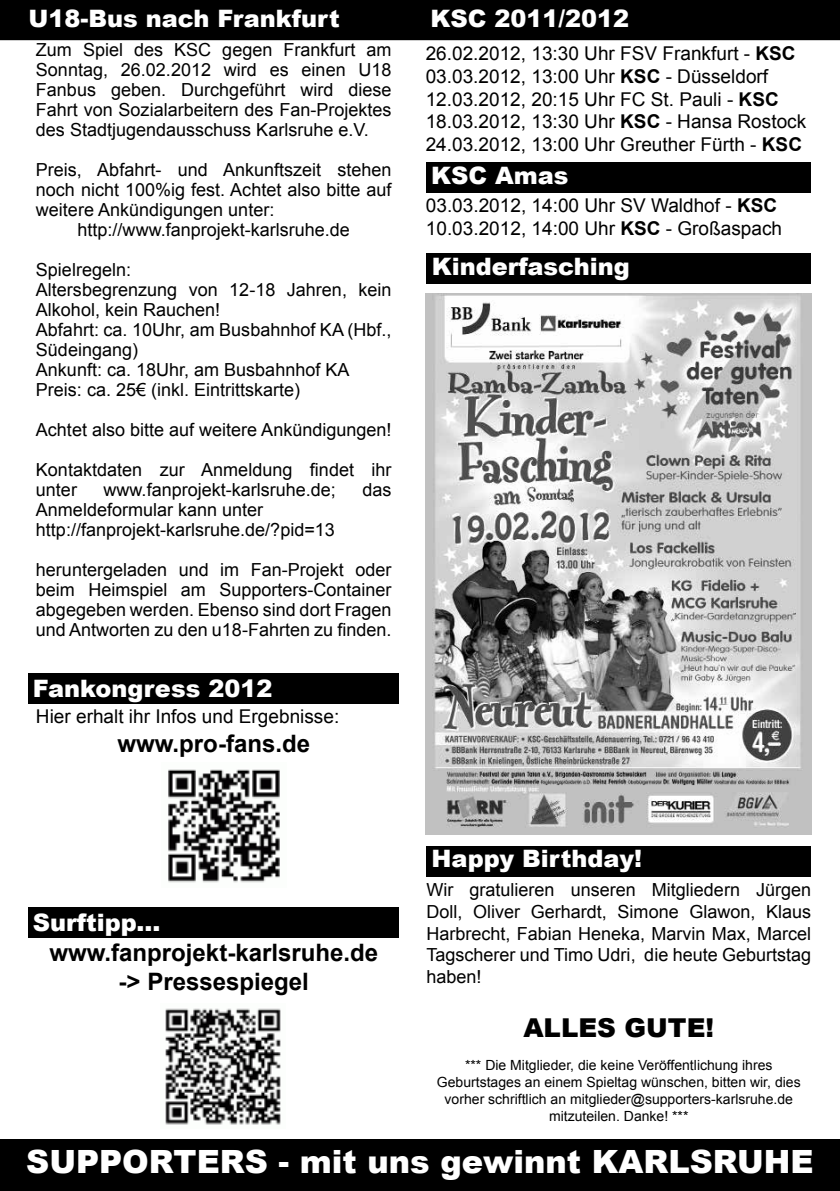
<style>
.page{position:relative;width:840px;height:1191px;background:#fff}
.page>*{position:absolute;margin:0;border:0;box-sizing:border-box;transform-origin:0 0}
.t1{font:900 32px "Arial";color:#fff}
.t2{font:900 26px "Arial";color:#000}
.t3{font:900 24px "Arial";color:#fff}
.t4{font:700 24px/28.8px "Arial";color:#000;text-align:center}
.t5{font:19px/22.8px "Arial";color:#000}
.t6{font:18px/20px "Arial";color:#000;text-align:justify}
.t7{font:14px/16.8px "Arial";color:#000;text-align:center}
.s1{font-weight:700}
</style>
<div class="page">
<div style="left:0;top:1140px;width:839px;height:51px;background:#000"></div>
<div style="left:0;top:0;width:839px;height:40px;background:#000"></div>
<div style="left:425px;top:162px;width:385px;height:31px;background:#000"></div>
<div style="left:426px;top:846px;width:384px;height:31px;background:#000"></div>
<div style="left:28px;top:673px;width:371px;height:30px;background:#000"></div>
<div style="left:28px;top:907px;width:371px;height:31px;background:#000"></div>
<img style="left:165px;top:1008px;width:116px;height:117px">
<img style="left:168px;top:769px;width:112px;height:114px">
<img style="left:425px;top:293px;width:386px;height:541px">
<div style="left:426px;top:253px;width:384px;height:30px;background:#000"></div>
<h3 class="t3" style="left:28px;top:1px;width:313px">U18-Bus nach Frankfurt</h3>
<p class="t6" style="left:36px;top:39px;width:357px">Zum Spiel des KSC gegen Frankfurt am Sonntag, 26.02.2012 wird es einen U18<br>Fanbus geben. Durchgeführt wird diese Fahrt von Sozialarbeitern des Fan-Projektes des Stadtjugendausschuss Karlsruhe e.V.</p>
<p class="t6" style="left:36px;top:159px;width:357px">Preis, Abfahrt- und Ankunftszeit stehen</p>
<p class="t6" style="left:36px;top:179px;width:357px">noch nicht 100%ig fest. Achtet also bitte auf</p>
<p class="t6" style="left:36px;top:199px;width:240px">weitere Ankündigungen unter:</p>
<p class="t6" style="left:77px;top:219px;width:274px">http://www.fanprojekt-karlsruhe.de</p>
<p class="t6" style="left:36px;top:259px;width:357px;text-align:left">Spielregeln:<br>Altersbegrenzung von 12-18 Jahren, kein<br>Alkohol, kein Rauchen!<br>Abfahrt: ca. 10Uhr, am Busbahnhof KA (Hbf.,<br>Südeingang)<br>Ankunft: ca. 18Uhr, am Busbahnhof KA<br>Preis: ca. 25€ (inkl. Eintrittskarte)</p>
<p class="t6" style="left:36px;top:419px;width:357px">Achtet also bitte auf weitere Ankündigungen!</p>
<p class="t6" style="left:36px;top:459px;width:357px">Kontaktdaten zur Anmeldung findet ihr unter</p>
<p class="t6" style="left:103px;top:479px;width:234px">www.fanprojekt-karlsruhe.de;</p>
<p class="t6" style="left:362px;top:479px;width:31px">das</p>
<p class="t6" style="left:36px;top:499px;width:300px">Anmeldeformular kann unter http://fanprojekt-karlsruhe.de/?pid=13</p>
<p class="t6" style="left:36px;top:559px;width:357px">heruntergeladen und im Fan-Projekt oder beim Heimspiel am Supporters-Container abgegeben werden. Ebenso sind dort Fragen und Antworten zu den u18-Fahrten zu finden.</p>
<h3 class="t3" style="left:33px;top:671px;width:241px">Fankongress 2012</h3>
<p class="t5" style="left:36px;top:705px;width:305px">Hier erhalt ihr Infos und Ergebnisse:</p>
<h3 class="t4" style="left:117px;top:729px;width:194px">www.pro-fans.de</h3>
<h3 class="t3" style="left:430px;top:1px;width:200px">KSC 2011/2012</h3>
<p class="t5" style="left:425px;top:42px;width:382px">26.02.2012, 13:30 Uhr FSV Frankfurt - <span class="s1">KSC </span>03.03.2012, 13:00 Uhr <span class="s1">KSC</span> - Düsseldorf 12.03.2012, 20:15 Uhr FC St. Pauli - <span class="s1">KSC </span>18.03.2012, 13:30 Uhr <span class="s1">KSC</span> - Hansa Rostock 24.03.2012, 13:00 Uhr Greuther Fürth - <span class="s1">KSC</span></p>
<h3 class="t3" style="left:431px;top:158px;width:139px">KSC Amas</h3>
<p class="t5" style="left:425px;top:194px;width:357px">03.03.2012, 14:00 Uhr SV Waldhof - <span class="s1">KSC<br></span>10.03.2012, 14:00 Uhr <span class="s1">KSC</span> - Großaspach</p>
<h3 class="t3" style="left:431px;top:249px;width:200px">Kinderfasching</h3>
<h3 class="t3" style="left:33px;top:905px;width:129px">Surftipp...</h3>
<h3 class="t4" style="left:49px;top:939px;width:330px">www.fanprojekt-karlsruhe.de -&gt; Pressespiegel</h3>
<h3 class="t3" style="left:431px;top:841px;width:212px">Happy Birthday!</h3>
<p class="t6" style="left:426px;top:879px;width:386px;line-height:21.6px">Wir gratulieren unseren Mitgliedern Jürgen Doll, Oliver Gerhardt, Simone Glawon, Klaus Harbrecht, Fabian Heneka, Marvin Max, Marcel Tagscherer und Timo Udri, die heute Geburtstag haben!</p>
<h2 class="t2" style="left:523px;top:1008px;width:192px">ALLES GUTE!</h2>
<p class="t7" style="left:436px;top:1057px;width:365px">*** Die Mitglieder, die keine Veröffentlichung ihres Geburtstages an einem Spieltag wünschen, bitten wir, dies vorher schriftlich an mitglieder@supporters-karlsruhe.de mitzuteilen. Danke! ***</p>
<h1 class="t1" style="left:26px;top:1138px;width:788px">SUPPORTERS - mit uns gewinnt KARLSRUHE</h1>
</div>
